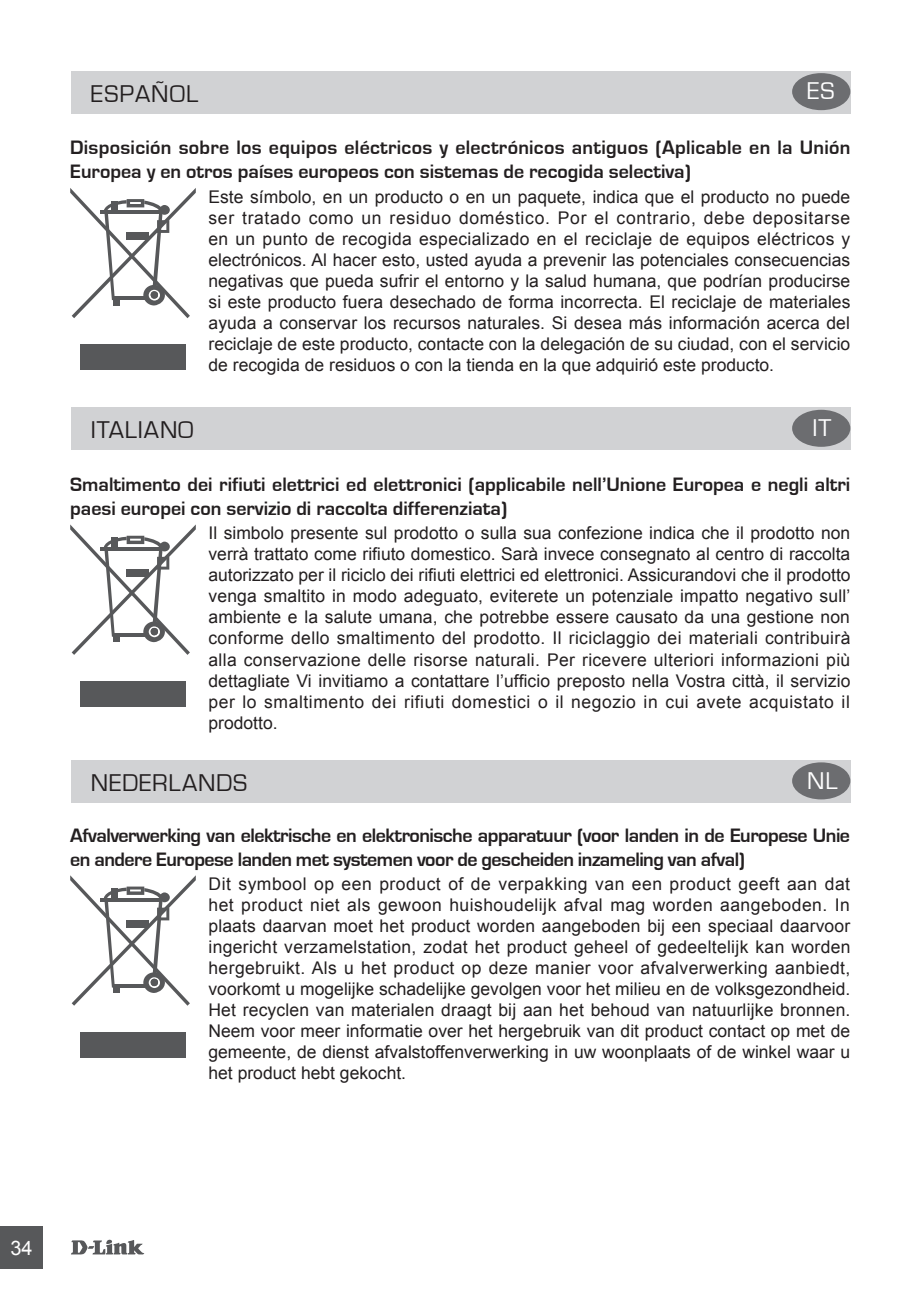
<style>
.page{position:relative;width:922px;height:1297px;background:#fff}
.page>*{position:absolute;margin:0;border:0;box-sizing:border-box;transform-origin:0 0}
.t1{font:25px "Eurostile";letter-spacing:.035em;color:#231f20}
.t2{font:25px "Eurostile";color:#fff}
.t3{font:700 20px/24px "Eurostile";color:#231f20}
.t4{font:700 20px/24px "Eurostile";letter-spacing:-.025em;color:#231f20}
.t5{font:20px "Arial";color:#fff}
.t6{font:17.5px/21px "Arial";color:#231f20;text-align:justify}
</style>
<div class="page">
<svg style="left:71px;top:1239px;width:73px;height:15px"></svg>
<div style="left:0;top:1226px;width:43px;height:43px;background:#57585a"></div>
<div style="left:71px;top:71px;width:779px;height:42px;background:#d1d2d4"></div>
<div style="left:80px;top:345px;width:105px;height:25px;background:#57585a"></div>
<svg style="left:70px;top:188px;width:126px;height:130px"></svg>
<div style="left:791px;top:73px;width:59px;height:37px;background:#6c6d70;border-radius:50%"></div>
<div style="left:71px;top:407px;width:779px;height:43px;background:#d1d2d4"></div>
<div style="left:80px;top:681px;width:105px;height:26px;background:#57585a"></div>
<svg style="left:70px;top:524px;width:126px;height:131px"></svg>
<div style="left:791px;top:410px;width:59px;height:37px;background:#6c6d70;border-radius:50%"></div>
<div style="left:71px;top:760px;width:779px;height:43px;background:#d1d2d4"></div>
<div style="left:80px;top:1032px;width:105px;height:26px;background:#57585a"></div>
<svg style="left:70px;top:875px;width:126px;height:131px"></svg>
<div style="left:791px;top:762px;width:59px;height:37px;background:#6c6d70;border-radius:50%"></div>
<h1 class="t1" style="left:91px;top:80px;width:109px">ESPAÑOL</h1>
<p class="t3" style="left:70px;top:136px;width:781px">Disposición sobre los equipos eléctricos y electrónicos antiguos (Aplicable en la Unión<br>Europea y en otros países europeos con sistemas de recogida selectiva)</p>
<h1 class="t2" style="left:807px;top:78px;width:29px">ES</h1>
<p class="t6" style="left:208px;top:186px;width:643px">Este símbolo, en un producto o en un paquete, indica que el producto no puede ser tratado como un residuo doméstico. Por el contrario, debe depositarse en un punto de recogida especializado en el reciclaje de equipos eléctricos y electrónicos. Al hacer esto, usted ayuda a prevenir las potenciales consecuencias negativas que pueda sufrir el entorno y la salud humana, que podrían producirse si este producto fuera desechado de forma incorrecta. El reciclaje de materiales ayuda a conservar los recursos naturales. Si desea más información acerca del reciclaje de este producto, contacte con la delegación de su ciudad, con el servicio de recogida de residuos o con la tienda en la que adquirió este producto.</p>
<h1 class="t2" style="left:812px;top:414px;width:20px">IT</h1>
<h1 class="t1" style="left:91px;top:417px;width:104px">ITALIANO</h1>
<p class="t3" style="left:70px;top:473px;width:781px">Smaltimento dei rifiuti elettrici ed elettronici (applicabile nell’Unione Europea e negli altri paesi europei con servizio di raccolta differenziata)</p>
<p class="t6" style="left:208px;top:523px;width:643px">Il simbolo presente sul prodotto o sulla sua confezione indica che il prodotto non verrà trattato come rifiuto domestico. Sarà invece consegnato al centro di raccolta autorizzato per il riciclo dei rifiuti elettrici ed elettronici. Assicurandovi che il prodotto venga smaltito in modo adeguato, eviterete un potenziale impatto negativo sull’ ambiente e la salute umana, che potrebbe essere causato da una gestione non conforme dello smaltimento del prodotto. Il riciclaggio dei materiali contribuirà alla conservazione delle risorse naturali. Per ricevere ulteriori informazioni più dettagliate Vi invitiamo a contattare l’ufficio preposto nella Vostra città, il servizio per lo smaltimento dei rifiuti domestici o il negozio in cui avete acquistato il prodotto.</p>
<h1 class="t2" style="left:807px;top:767px;width:32px">NL</h1>
<h1 class="t1" style="left:91px;top:769px;width:158px">NEDERLANDS</h1>
<p class="t4" style="left:70px;top:823px;width:781px">Afvalverwerking van elektrische en elektronische apparatuur (voor landen in de Europese Unie en andere Europese landen met systemen voor de gescheiden inzameling van afval)</p>
<p class="t6" style="left:208px;top:874px;width:643px">Dit symbool op een product of de verpakking van een product geeft aan dat het product niet als gewoon huishoudelijk afval mag worden aangeboden. In plaats daarvan moet het product worden aangeboden bij een speciaal daarvoor ingericht verzamelstation, zodat het product geheel of gedeeltelijk kan worden hergebruikt. Als u het product op deze manier voor afvalverwerking aanbiedt, voorkomt u mogelijke schadelijke gevolgen voor het milieu en de volksgezondheid.<br>Het recyclen van materialen draagt bij aan het behoud van natuurlijke bronnen.<br>Neem voor meer informatie over het hergebruik van dit product contact op met de gemeente, de dienst afvalstoffenverwerking in uw woonplaats of de winkel waar u het product hebt gekocht.</p>
<p class="t5" style="left:10px;top:1235px;width:24px">34</p>
</div>
